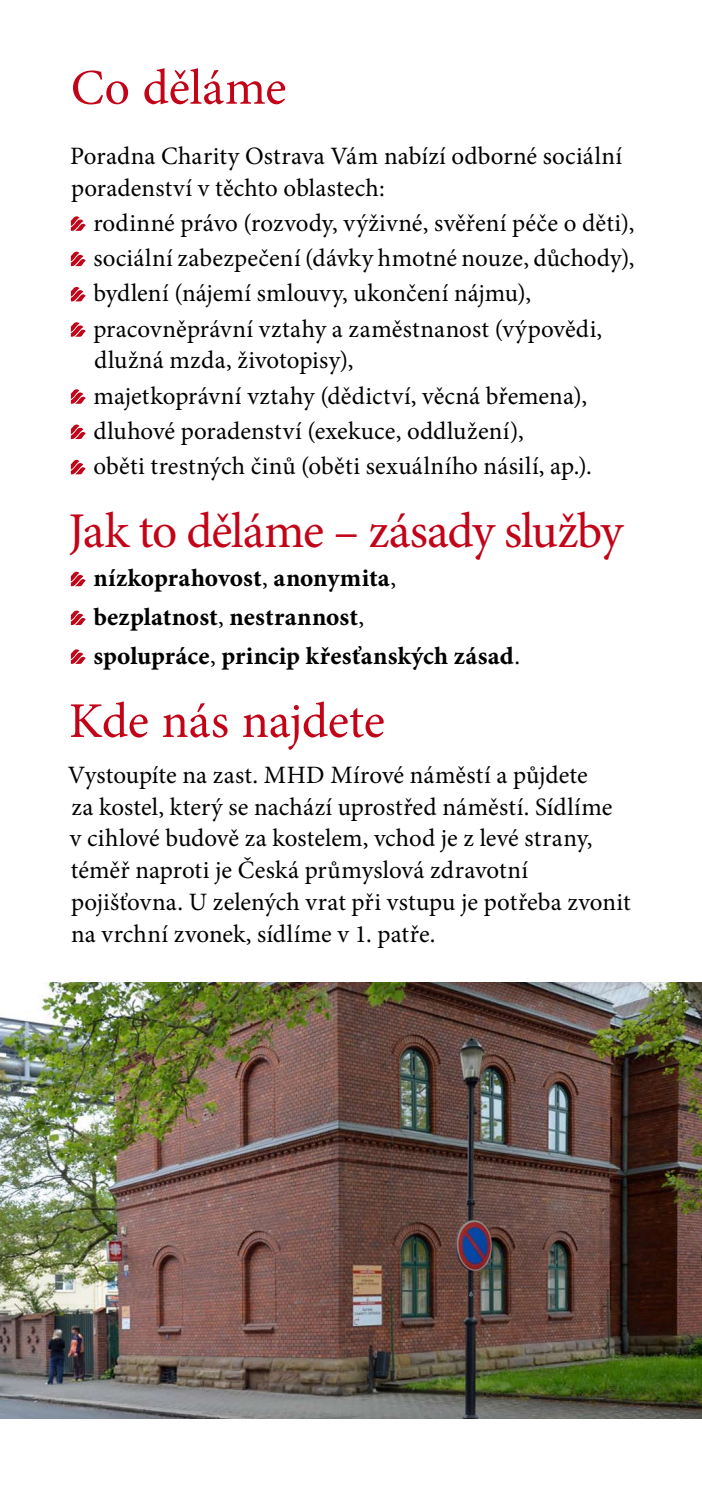
<style>
.page{position:relative;width:702px;height:1489px;background:#fff}
.page>*{position:absolute;margin:0;border:0;box-sizing:border-box;transform-origin:0 0}
.t1{font:50px "Minion Pro";letter-spacing:-.015em;color:#c20318}
.t2{font:25px/31.8px "Minion Pro";letter-spacing:.005em;color:#000}
.t3{font:25px/38.8px "Minion Pro Bold Capt";letter-spacing:.005em;color:#000}
.s1{font-family:"Minion Pro"}
</style>
<div class="page">
<img style="left:0;top:982px;width:702px;height:435px">
<svg style="left:71px;top:216px;width:15px;height:15px"></svg>
<svg style="left:71px;top:251px;width:15px;height:15px"></svg>
<svg style="left:71px;top:286px;width:15px;height:16px"></svg>
<svg style="left:71px;top:322px;width:15px;height:15px"></svg>
<svg style="left:71px;top:389px;width:15px;height:15px"></svg>
<svg style="left:71px;top:424px;width:15px;height:15px"></svg>
<svg style="left:71px;top:459px;width:15px;height:15px"></svg>
<svg style="left:71px;top:571px;width:15px;height:15px"></svg>
<svg style="left:71px;top:610px;width:15px;height:15px"></svg>
<svg style="left:71px;top:649px;width:15px;height:15px"></svg>
<h1 class="t1" style="left:71px;top:54px;width:217px">Co děláme</h1>
<p class="t2" style="left:70px;top:140px;width:553px">Poradna Charity Ostrava Vám nabízí odborné sociální poradenství v těchto oblastech:</p>
<p class="t2" style="left:93px;top:205px;width:542px;line-height:35.2px">rodinné právo (rozvody, výživné, svěření péče o děti), sociální zabezpečení (dávky hmotné nouze, důchody), bydlení (nájemí smlouvy, ukončení nájmu), pracovněprávní vztahy a zaměstnanost (výpovědi,</p>
<p class="t2" style="left:93px;top:343px;width:500px;line-height:35.2px">dlužná mzda, životopisy),<br>majetkoprávní vztahy (dědictví, věcná břemena), dluhové poradenství (exekuce, oddlužení),<br>oběti trestných činů (oběti sexuálního násilí, ap.).</p>
<h1 class="t1" style="left:68px;top:498px;width:556px">Jak to děláme – zásady služby</h1>
<p class="t3" style="left:93px;top:560px;width:428px">nízkoprahovost<span class="s1">,</span> anonymita<span class="s1">, </span>bezplatnost<span class="s1">,</span> nestrannost<span class="s1">,<br></span>spolupráce<span class="s1">,</span> princip křesťanských zásad<span class="s1">.</span></p>
<h1 class="t1" style="left:69px;top:687px;width:317px">Kde nás najdete</h1>
<p class="t2" style="left:68px;top:759px;width:564px">Vystoupíte na zast. MHD Mírové náměstí a půjdete<br>za kostel, který se nachází uprostřed náměstí. Sídlíme<br>v cihlové budově za kostelem, vchod je z levé strany, téměř naproti je Česká průmyslová zdravotní pojišťovna. U zelených vrat při vstupu je potřeba zvonit na vrchní zvonek, sídlíme v 1. patře.</p>
</div>
